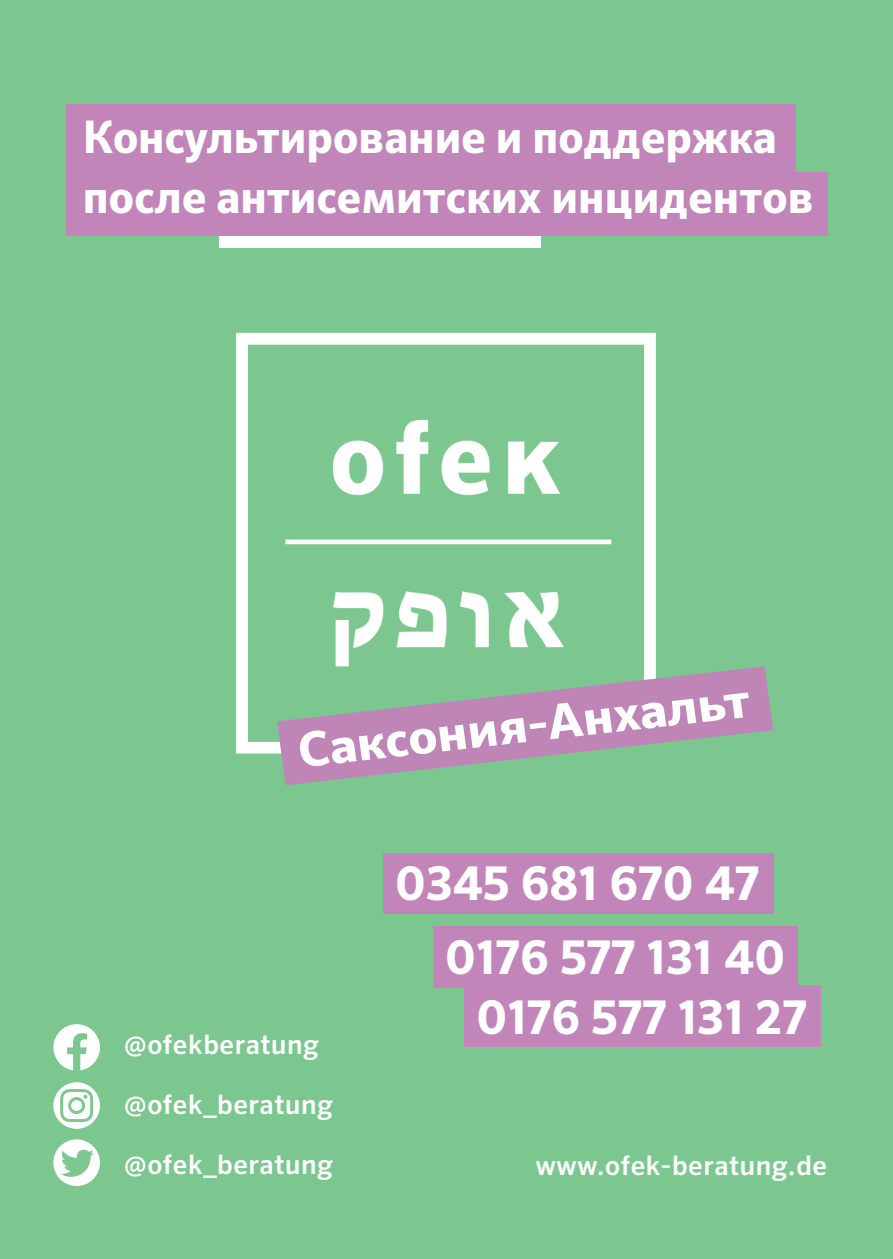
<style>
.page{position:relative;width:893px;height:1259px;background:#7cc790}
.page>*{position:absolute;margin:0;border:0;box-sizing:border-box;transform-origin:0 0}
.t1{font:700 47.7px "Sero Pro";color:#fff;scale:1.09 1}
.t2{font:700 46.5px "Sero Pro";letter-spacing:.02em;color:#fff}
.t3{font:700 45px/60px "Sero Pro";color:#fff}
.t4{font:500 27px "Sero Pro";letter-spacing:.02em;color:#fff}
</style>
<div class="page">
<div style="left:219px;top:229px;width:322px;height:18px;background:#fff"></div>
<img style="left:236px;top:332px;width:420px;height:422px">
<svg style="left:277px;top:666px;width:496px;height:119px;fill:#bf85b7"></svg>
<div style="left:66px;top:172px;width:762px;height:63px;background:#c185b9"></div>
<div style="left:66px;top:104px;width:729px;height:68px;background:#c185b9"></div>
<div style="left:433px;top:926px;width:365px;height:61px;background:#c185b9"></div>
<div style="left:383px;top:853px;width:390px;height:60px;background:#c185b9"></div>
<div style="left:464px;top:985px;width:356px;height:62px;background:#c185b9"></div>
<div style="left:53px;top:1139px;width:47px;height:47px;background:#fff;border-radius:50%"></div>
<div style="left:53px;top:1082px;width:47px;height:47px;background:#fff;border-radius:50%"></div>
<svg style="left:53px;top:1024px;width:47px;height:46px"></svg>
<svg style="left:60px;top:1089px;width:33px;height:33px"></svg>
<svg style="left:61px;top:1149px;width:33px;height:27px"></svg>
<h3 class="t3" style="left:83px;top:107px;width:732px">Консультирование и поддержка после антисемитских инцидентов</h3>
<h1 class="t1" style="left:296px;top:720px;width:418px;rotate:-6deg">Саксония-Анхальт</h1>
<h2 class="t2" style="left:395px;top:855px;width:365px">0345 681 670 47</h2>
<h2 class="t2" style="left:446px;top:929px;width:341px">0176 577 131 40</h2>
<h2 class="t2" style="left:477px;top:989px;width:331px">0176 577 131 27</h2>
<p class="t4" style="left:124px;top:1028px;width:196px">@ofekberatung</p>
<p class="t4" style="left:124px;top:1088px;width:210px">@ofek_beratung</p>
<p class="t4" style="left:124px;top:1148px;width:210px">@ofek_beratung</p>
<p class="t4" style="left:536px;top:1149px;width:293px">www.ofek-beratung.de</p>
</div>
